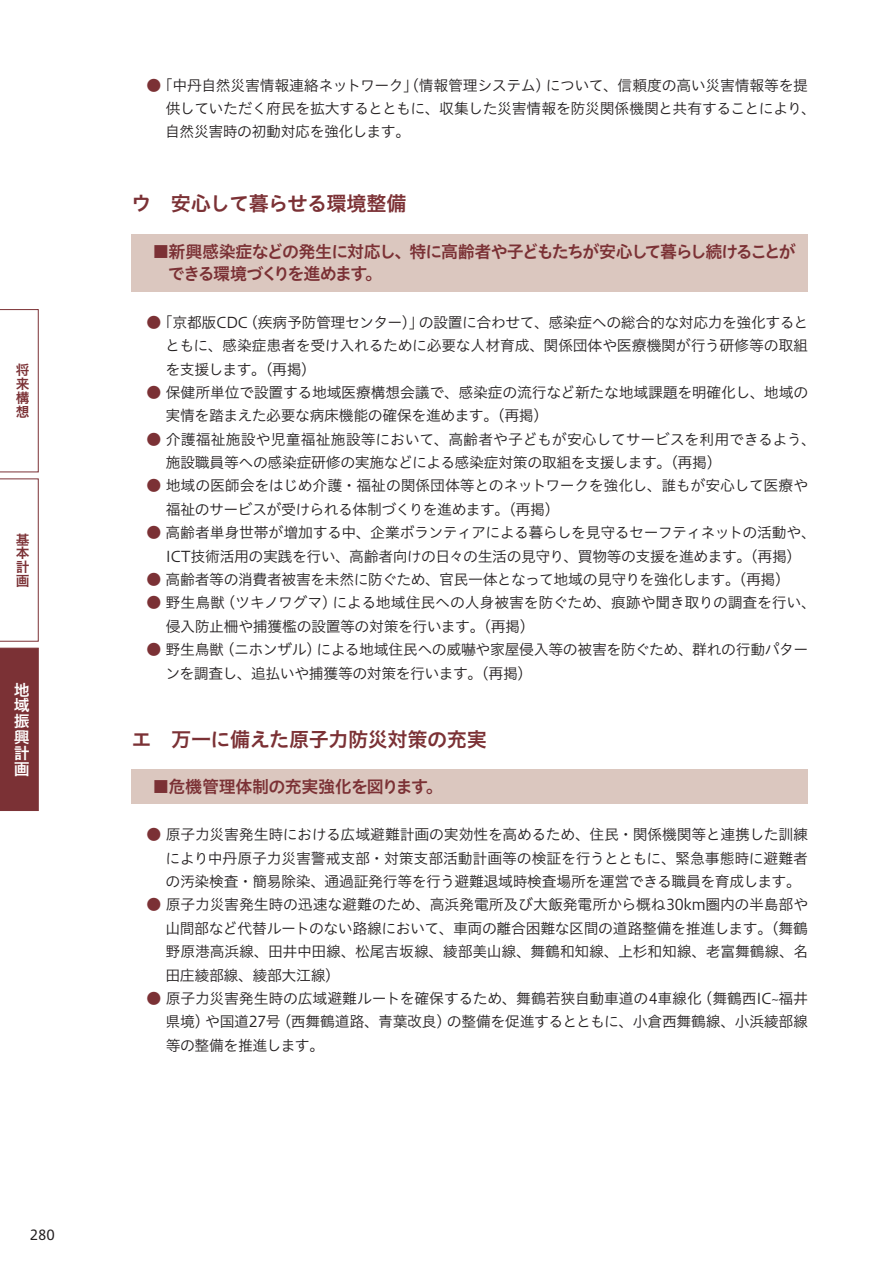
<style>
.page{position:relative;width:893px;height:1263px;background:#fff}
.page>*{position:absolute;margin:0;border:0;box-sizing:border-box;transform-origin:0 0}
.t1{font:20.25px "Hiragino UD Sans Std N W6";letter-spacing:-.025em;color:#7b3135}
.t2{font:16.95px/21.3px "Hiragino UD Sans Std N W6";letter-spacing:-.065em;color:#7b3135}
.t3{font:16.95px "Hiragino UD Sans Std N W6";letter-spacing:-.025em;color:#7b3135}
.t4{font:15.9px/15.9px "Hiragino UD Sans Std N W6";color:#fff;text-align:justify}
.t5{font:14.85px/23.4px "Hiragino UD Sans Std N W3";letter-spacing:-.025em;color:#231f20}
.t6{font:13.8px/13.8px "Hiragino UD Sans Std N W6";color:#7b3135;text-align:justify}
.t7{font:13.8px "Hiragino UD Sans Std N W4";color:#231f20}
.s1{color:#7b3135}
</style>
<div class="page">
<svg style="left:0;top:309px;width:39px;height:163px"></svg>
<svg style="left:0;top:478px;width:39px;height:164px"></svg>
<div style="left:0;top:648px;width:39px;height:163px;background:#7b3135"></div>
<div style="left:132px;top:234px;width:676px;height:57px;background:#dbc7bf"></div>
<div style="left:132px;top:770px;width:676px;height:34px;background:#dbc7bf"></div>
<p class="t6" style="left:16px;top:362px;width:15px">将来構想</p>
<p class="t6" style="left:16px;top:532px;width:15px">基本計画</p>
<p class="t4" style="left:14px;top:681px;width:17px">地域振興計画</p>
<p class="t7" style="left:30px;top:1224px;width:27px">280</p>
<p class="t5" style="left:165px;top:72px;width:652px;text-indent:-19px"><span class="s1">●</span>「中丹自然災害情報連絡ネットワーク」（情報管理システム）について、信頼度の高い災害情報等を提供していただく府民を拡大するとともに、収集した災害情報を防災関係機関と共有することにより、自然災害時の初動対応を強化します。</p>
<h1 class="t1" style="left:131px;top:188px;width:277px">ウ　安心して暮らせる環境整備</h1>
<p class="t2" style="left:168px;top:240px;width:629px;text-indent:-15px">■新興感染症などの発生に対応し、特に高齢者や子どもたちが安心して暮らし続けることができる環境づくりを進めます。</p>
<p class="t5" style="left:165px;top:310px;width:645px;text-align:justify;text-indent:-19px"><span class="s1">●</span>「京都版CDC（疾病予防管理センター）」の設置に合わせて、感染症への総合的な対応力を強化するとともに、感染症患者を受け入れるために必要な人材育成、関係団体や医療機関が行う研修等の取組を支援します。（再掲）</p>
<p class="t5" style="left:166px;top:380px;width:644px;text-indent:-19px"><span class="s1">●</span> 保健所単位で設置する地域医療構想会議で、感染症の流行など新たな地域課題を明確化し、地域の実情を踏まえた必要な病床機能の確保を進めます。（再掲）</p>
<p class="t5" style="left:166px;top:427px;width:652px;text-indent:-19px"><span class="s1">●</span> 介護福祉施設や児童福祉施設等において、高齢者や子どもが安心してサービスを利用できるよう、施設職員等への感染症研修の実施などによる感染症対策の取組を支援します。（再掲）</p>
<p class="t5" style="left:166px;top:473px;width:644px;text-indent:-19px"><span class="s1">●</span> 地域の医師会をはじめ介護・福祉の関係団体等とのネットワークを強化し、誰もが安心して医療や福祉のサービスが受けられる体制づくりを進めます。（再掲）</p>
<p class="t5" style="left:147px;top:520px;width:671px;text-align:center"><span class="s1">●</span> 高齢者単身世帯が増加する中、企業ボランティアによる暮らしを見守るセーフティネットの活動や、<br>ICT技術活用の実践を行い、高齢者向けの日々の生活の見守り、買物等の支援を進めます。（再掲）</p>
<p class="t5" style="left:147px;top:567px;width:645px"><span class="s1">●</span> 高齢者等の消費者被害を未然に防ぐため、官民一体となって地域の見守りを強化します。（再掲）</p>
<p class="t5" style="left:166px;top:590px;width:652px;text-indent:-19px"><span class="s1">●</span> 野生鳥獣（ツキノワグマ）による地域住民への人身被害を防ぐため、痕跡や聞き取りの調査を行い、侵入防止柵や捕獲檻の設置等の対策を行います。（再掲）</p>
<p class="t5" style="left:165px;top:637px;width:644px;text-indent:-19px"><span class="s1">●</span> 野生鳥獣（ニホンザル）による地域住民への威嚇や家屋侵入等の被害を防ぐため、群れの行動パターンを調査し、追払いや捕獲等の対策を行います。（再掲）</p>
<h1 class="t1" style="left:131px;top:724px;width:357px">エ　万一に備えた原子力防災対策の充実</h1>
<p class="t3" style="left:152px;top:774px;width:292px">■危機管理体制の充実強化を図ります。</p>
<p class="t5" style="left:165px;top:822px;width:644px;text-align:justify;text-indent:-19px"><span class="s1">●</span> 原子力災害発生時における広域避難計画の実効性を高めるため、住民・関係機関等と連携した訓練により中丹原子力災害警戒支部・対策支部活動計画等の検証を行うとともに、緊急事態時に避難者の汚染検査・簡易除染、通過証発行等を行う避難退域時検査場所を運営できる職員を育成します。</p>
<p class="t5" style="left:165px;top:892px;width:644px;text-align:justify;text-indent:-19px"><span class="s1">●</span> 原子力災害発生時の迅速な避難のため、高浜発電所及び大飯発電所から概ね30km圏内の半島部や山間部など代替ルートのない路線において、車両の離合困難な区間の道路整備を推進します。（舞鶴野原港高浜線、田井中田線、松尾吉坂線、綾部美山線、舞鶴和知線、上杉和知線、老富舞鶴線、名田庄綾部線、綾部大江線）</p>
<p class="t5" style="left:166px;top:986px;width:644px;text-align:justify;text-indent:-19px"><span class="s1">●</span> 原子力災害発生時の広域避難ルートを確保するため、舞鶴若狭自動車道の4車線化（舞鶴西IC~福井県境）や国道27号（西舞鶴道路、青葉改良）の整備を促進するとともに、小倉西舞鶴線、小浜綾部線等の整備を推進します。</p>
</div>
